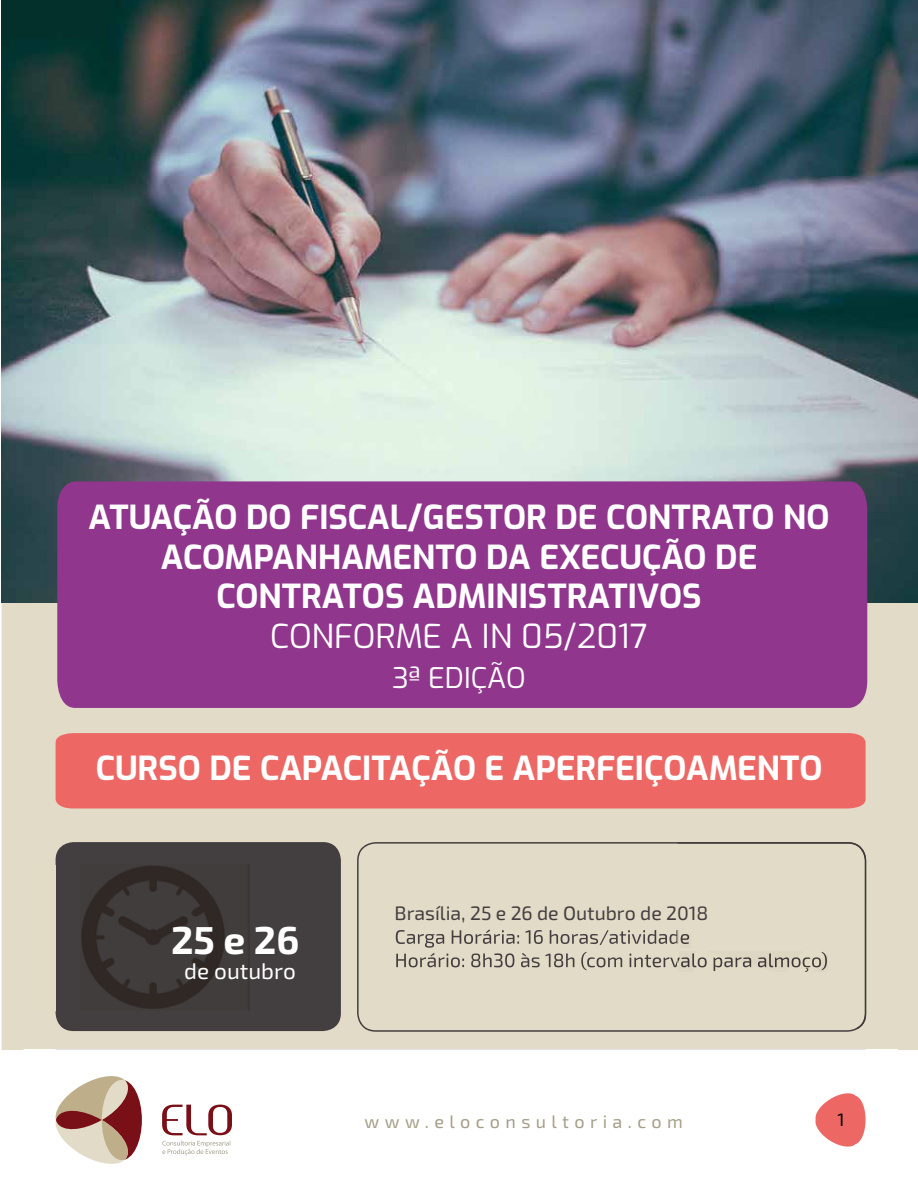
<style>
.page{position:relative;width:918px;height:1188px;background:#fff}
.page>*{position:absolute;margin:0;border:0;box-sizing:border-box;transform-origin:0 0}
.t1{font:700 39px "Exo 2";color:#fff}
.t2{font:700 33px/39.6px "Exo";color:#fff;text-align:center}
.t3{font:33px "Exo";color:#fff}
.t4{font:28.5px "Exo";color:#fff}
.t5{font:22.5px "Exo 2";color:#fff}
.t6{font:19.5px "Exo 2";color:#433f40}
.t7{font:18px "Exo 2";letter-spacing:.3em;color:#a49d87}
.t8{font:18px "Exo 2";color:#000}
</style>
<div class="page">
<svg style="left:162px;top:1105px;width:70px;height:30px"></svg>
<svg style="left:162px;top:1141px;width:68px;height:14px"></svg>
<div style="left:102px;top:1080px;width:40px;height:80px;background:#7a1017;border-radius:50%"></div>
<svg style="left:55px;top:1076px;width:77px;height:88px"></svg>
<svg style="left:815px;top:1093px;width:51px;height:54px"></svg>
<hr style="left:56px;top:1048px;width:810px;height:2px;background:#d8dade">
<div style="left:2px;top:228px;width:916px;height:820px;background:#e2dbc7"></div>
<svg style="left:357px;top:842px;width:501px;height:190px"></svg>
<div style="left:56px;top:842px;width:285px;height:189px;background:#433f40;border-radius:18px"></div>
<img style="left:678px;top:842px;width:188px;height:187px">
<img style="left:81px;top:865px;width:144px;height:144px">
<img style="left:2px;top:0;width:916px;height:603px">
<div style="left:57px;top:481px;width:810px;height:227px;background:#90368d"></div>
<div style="left:56px;top:733px;width:810px;height:76px;background:#ed6864"></div>
<svg style="left:1px;top:1px;width:35px;height:1049px"></svg>
<svg style="left:884px;top:1px;width:34px;height:1049px"></svg>
<p class="t2" style="left:89px;top:495px;width:742px">ATUAÇÃO DO FISCAL/GESTOR DE CONTRATO NO<br>ACOMPANHAMENTO DA EXECUÇÃO DE<br>CONTRATOS ADMINISTRATIVOS</p>
<p class="t3" style="left:270px;top:612px;width:379px">CONFORME A IN 05/2017</p>
<p class="t4" style="left:392px;top:656px;width:135px">3ª EDIÇÃO</p>
<p class="t2" style="left:96px;top:746px;width:728px">CURSO DE CAPACITAÇÃO E APERFEIÇOAMENTO</p>
<p class="t1" style="left:171px;top:917px;width:130px">25 e 26</p>
<p class="t5" style="left:184px;top:958px;width:113px">de outubro</p>
<p class="t6" style="left:395px;top:902px;width:315px">Brasília, 25 e 26 de Outubro de 2018</p>
<p class="t7" style="left:365px;top:1111px;width:320px">www.eloconsultoria.com</p>
<p class="t8" style="left:837px;top:1109px;width:9px">1</p>
</div>
